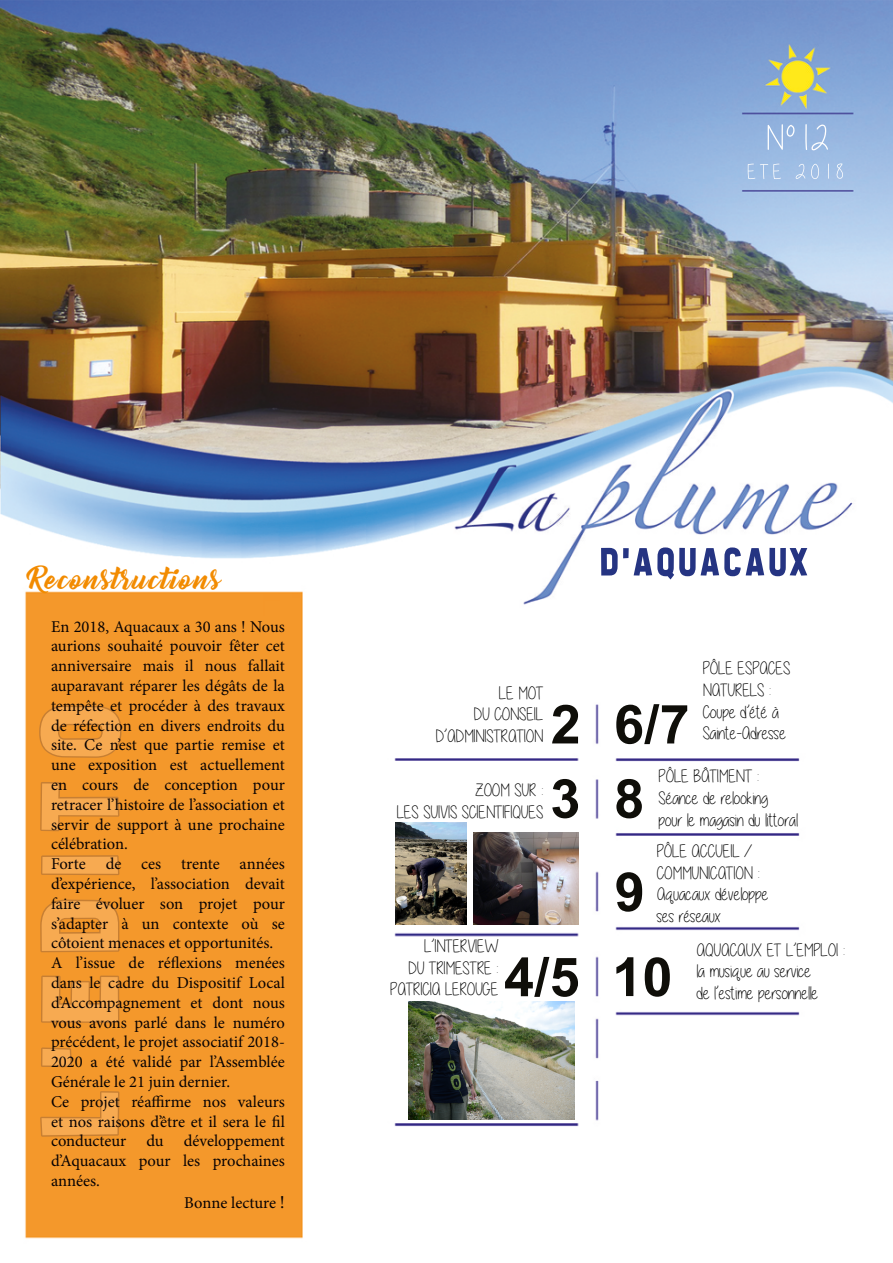
<style>
.page{position:relative;width:893px;height:1263px;background:#fff}
.page>*{position:absolute;margin:0;border:0;box-sizing:border-box;transform-origin:0 0}
.t1{font:27px "Bernadette";letter-spacing:.05em;color:#f28b00}
.t2{font:18px/21.6px "Alittlesunshine";color:#000}
.t3{font:16.5px/19.8px "Minion Pro";color:#080203}
.s1{font-size:18px}
</style>
<div class="page">
<img style="left:1px;top:0;width:892px;height:1239px">
<img style="left:39px;top:705px;width:83px;height:247px">
<img style="left:409px;top:1001px;width:166px;height:118px">
<img style="left:395px;top:822px;width:71px;height:103px">
<img style="left:473px;top:832px;width:105px;height:93px">
<h1 class="t1" style="left:29px;top:557px;width:194px">Reconstructions</h1>
<p class="t3" style="left:51px;top:616px;width:235px">En 2018, Aquacaux a 30 ans ! Nous aurions souhaité pouvoir fêter cet anniversaire mais il nous fallait auparavant réparer les dégâts de la tempête et procéder à des travaux de réfection en divers endroits du site. Ce n’est que partie remise et une exposition est actuellement en cours de conception pour retracer l’histoire de l’association et servir de support à une prochaine célébration.<br>Forte de ces trente années d’expérience, l’association devait faire évoluer son projet pour s’adapter à un contexte où se côtoient menaces et opportunités.<br>A l’issue de réflexions menées dans le cadre du Dispositif Local d’Accompagnement et dont nous vous avons parlé dans le numéro précédent, le projet associatif 2018-<br>2020 a été validé par l’Assemblée<br>Générale le 21 juin dernier.<br>Ce projet réaffirme nos valeurs et nos raisons d’être et il sera le fil conducteur du développement d’Aquacaux pour les prochaines années.</p>
<p class="t3" style="left:184px;top:1192px;width:102px">Bonne lecture <span class="s1">!</span></p>
<p class="t2" style="left:436px;top:682px;width:109px;text-align:right">LE MOT<br>DU CONSEIL<br>D’ADMINISTRATION</p>
<p class="t2" style="left:397px;top:779px;width:148px;text-align:right">ZOOM SUR :<br>LES SUIVIS SCIENTIFIQUES</p>
<p class="t2" style="left:390px;top:936px;width:110px;text-align:right">L’INTERVIEW<br>DU TRIMESTRE :<br>PATRICIA LEROUGE</p>
<p class="t2" style="left:703px;top:658px;width:89px">PÔLE ESPACES<br>NATURELS :<br>Coupe d’été à<br>Sainte-Adresse</p>
<p class="t2" style="left:659px;top:766px;width:141px">PÔLE BÂTIMENT :<br>Séance de relooking<br>pour le magasin du littoral</p>
<p class="t2" style="left:657px;top:840px;width:113px">PÔLE ACCUEIL /<br>COMMUNICATION :<br>Aquacaux développe ses réseaux</p>
<p class="t2" style="left:697px;top:939px;width:150px">AQUACAUX ET L’EMPLOI : la musique au service<br>de l’estime personnelle</p>
</div>
